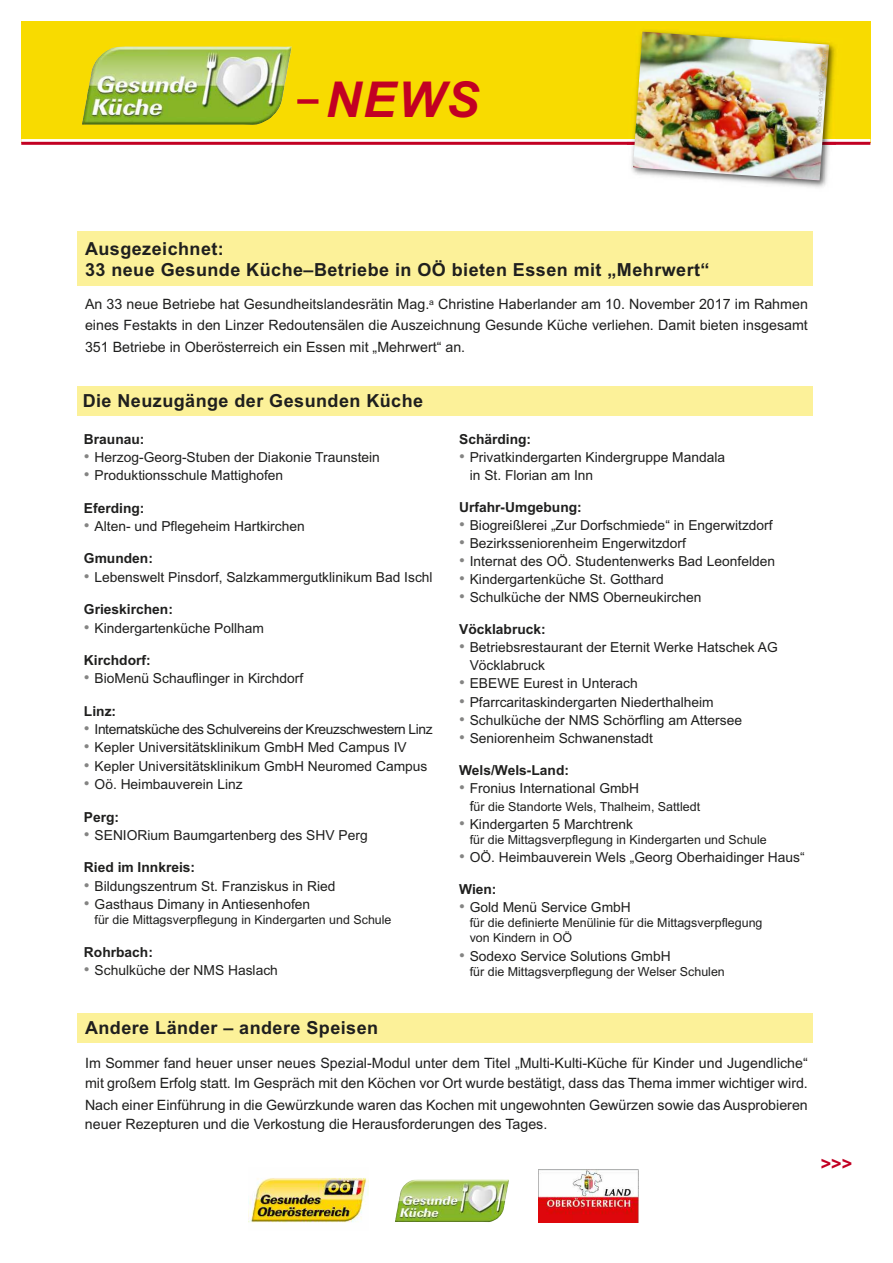
<style>
.page{position:relative;width:893px;height:1263px;background:#fff}
.page>*{position:absolute;margin:0;border:0;box-sizing:border-box;transform-origin:0 0}
.t1{font:italic 700 49.5px "Arial";color:#c20023}
.t2{font:700 18px/21px "Arial";letter-spacing:.025em;color:#1f1f1e}
.t3{font:700 18px "Arial";color:#c20023}
.t4{font:14.25px/21px "Arial";color:#1f1f1e}
.t5{font:13.8px/18.1px "Arial";color:#1f1f1e}
.t6{font:700 13.8px "Arial";color:#1f1f1e}
.t7{font:13.8px "Arial";letter-spacing:-.03em;color:#1f1f1e}
.t8{font:12.45px/15.1px "Arial";color:#1f1f1e}
.t9{font:6.75px "Arial";color:#b5b5b5}
.s1{font-family:"Lucida Sans Unicode";font-weight:400;font-style:normal}
.s2{font-size:16.5px;color:#848483}
.s3{font-size:13.8px}
</style>
<div class="page">
<div style="left:21px;top:21px;width:849px;height:122px;background:#f8db00"></div>
<hr style="left:21px;top:139px;width:849px;height:3px;background:#fff">
<hr style="left:21px;top:142px;width:849px;height:3px;background:#c20023">
<img style="left:82px;top:46px;width:210px;height:79px">
<div style="left:77px;top:232px;width:735px;height:54px;background:#fcf199"></div>
<div style="left:77px;top:386px;width:735px;height:30px;background:#fcf199"></div>
<img style="left:631px;top:145px;width:199px;height:43px">
<img style="left:642px;top:30px;width:193px;height:109px">
<img style="left:627px;top:139px;width:209px;height:6px">
<img style="left:633px;top:32px;width:196px;height:148px">
<img style="left:249px;top:1177px;width:120px;height:46px">
<svg style="left:538px;top:1169px;width:101px;height:54px"></svg>
<img style="left:538px;top:1170px;width:100px;height:52px">
<img style="left:395px;top:1179px;width:114px;height:43px">
<div style="left:77px;top:1013px;width:735px;height:30px;background:#fcf199"></div>
<h1 class="t1" style="left:295px;top:71px;width:185px"><span class="s1">–</span>NEWS</h1>
<p class="t9" style="left:814px;top:134px;width:86px;rotate:-86deg">© Brebca –stock.adobe.com</p>
<h2 class="t2" style="left:85px;top:238px;width:626px">Ausgezeichnet:<br>33 neue Gesunde Küche–Betriebe in OÖ bieten Essen mit „Mehrwert“</h2>
<p class="t4" style="left:85px;top:294px;width:724px;text-align:justify">An 33 neue Betriebe hat Gesundheitslandesrätin Mag.<sup>a</sup> Christine Haberlander am 10. November 2017 im Rahmen eines Festakts in den Linzer Redoutensälen die Auszeichnung Gesunde Küche verliehen. Damit bieten insgesamt 351 Betriebe in Oberösterreich ein Essen mit „Mehrwert“ an.</p>
<h2 class="t2" style="left:83px;top:391px;width:342px">Die Neuzugänge der Gesunden Küche</h2>
<p class="t6" style="left:84px;top:431px;width:62px">Braunau:</p>
<p class="t5" style="left:84px;top:448px;width:297px"><span class="s2">•</span> Herzog-Georg-Stuben der Diakonie Traunstein</p>
<p class="t5" style="left:84px;top:467px;width:201px"><span class="s2">•</span> Produktionsschule Mattighofen</p>
<p class="t6" style="left:84px;top:500px;width:62px">Eferding:</p>
<p class="t5" style="left:84px;top:517px;width:222px"><span class="s2">•</span> Alten- und Pflegeheim Hartkirchen</p>
<p class="t6" style="left:84px;top:551px;width:70px">Gmunden:</p>
<p class="t5" style="left:84px;top:568px;width:350px"><span class="s2">•</span> Lebenswelt Pinsdorf, Salzkammergutklinikum Bad Ischl</p>
<p class="t6" style="left:84px;top:601px;width:90px">Grieskirchen:</p>
<p class="t5" style="left:84px;top:619px;width:182px"><span class="s2">•</span> Kindergartenküche Pollham</p>
<p class="t6" style="left:84px;top:652px;width:68px">Kirchdorf:</p>
<p class="t5" style="left:84px;top:669px;width:221px"><span class="s2">•</span> BioMenü Schauflinger in Kirchdorf</p>
<p class="t6" style="left:84px;top:703px;width:34px">Linz:</p>
<p class="t7" style="left:84px;top:721px;width:350px"><span class="s2">•</span> Internatsküche des Schulvereins der Kreuzschwestern Linz</p>
<p class="t5" style="left:84px;top:738px;width:324px"><span class="s2">•</span> Kepler Universitätsklinikum GmbH Med Campus IV</p>
<p class="t5" style="left:84px;top:757px;width:345px"><span class="s2">•</span> Kepler Universitätsklinikum GmbH Neuromed Campus</p>
<p class="t5" style="left:84px;top:775px;width:160px"><span class="s2">•</span> Oö. Heimbauverein Linz</p>
<p class="t6" style="left:84px;top:809px;width:37px">Perg:</p>
<p class="t5" style="left:84px;top:826px;width:285px"><span class="s2">•</span> SENIORium Baumgartenberg des SHV Perg</p>
<p class="t6" style="left:84px;top:859px;width:113px">Ried im Innkreis:</p>
<p class="t5" style="left:84px;top:877px;width:253px"><span class="s2">•</span> Bildungszentrum St. Franziskus in Ried</p>
<p class="t5" style="left:84px;top:895px;width:228px"><span class="s2">•</span> Gasthaus Dimany in Antiesenhofen</p>
<p class="t8" style="left:95px;top:912px;width:298px">für die Mittagsverpflegung in Kindergarten und Schule</p>
<p class="t6" style="left:84px;top:944px;width:70px">Rohrbach:</p>
<p class="t5" style="left:84px;top:961px;width:195px"><span class="s2">•</span> Schulküche der NMS Haslach</p>
<h2 class="t2" style="left:85px;top:1017px;width:295px">Andere Länder – andere Speisen</h2>
<p class="t6" style="left:459px;top:431px;width:74px">Schärding:</p>
<p class="t5" style="left:470px;top:448px;width:257px;text-indent:-11px"><span class="s2">•</span> Privatkindergarten Kindergruppe Mandala in St. Florian am Inn</p>
<p class="t6" style="left:459px;top:499px;width:124px">Urfahr-Umgebung:</p>
<p class="t5" style="left:459px;top:516px;width:315px"><span class="s2">•</span> Biogreißlerei „Zur Dorfschmiede“ in Engerwitzdorf</p>
<p class="t5" style="left:459px;top:534px;width:228px"><span class="s2">•</span> Bezirksseniorenheim Engerwitzdorf</p>
<p class="t5" style="left:459px;top:552px;width:317px"><span class="s2">•</span> Internat des OÖ. Studentenwerks Bad Leonfelden</p>
<p class="t5" style="left:459px;top:570px;width:206px"><span class="s2">•</span> Kindergartenküche St. Gotthard</p>
<p class="t5" style="left:459px;top:588px;width:244px"><span class="s2">•</span> Schulküche der NMS Oberneukirchen</p>
<p class="t6" style="left:459px;top:621px;width:88px">Vöcklabruck:</p>
<p class="t5" style="left:470px;top:638px;width:310px;text-indent:-11px"><span class="s2">•</span> Betriebsrestaurant der Eternit Werke Hatschek AG<br>Vöcklabruck</p>
<p class="t5" style="left:459px;top:675px;width:180px"><span class="s2">•</span> EBEWE Eurest in Unterach</p>
<p class="t5" style="left:459px;top:693px;width:256px"><span class="s2">•</span> Pfarrcaritaskindergarten Niederthalheim</p>
<p class="t5" style="left:459px;top:711px;width:284px"><span class="s2">•</span> Schulküche der NMS Schörfling am Attersee</p>
<p class="t5" style="left:459px;top:729px;width:195px"><span class="s2">•</span> Seniorenheim Schwanenstadt</p>
<p class="t6" style="left:459px;top:762px;width:111px">Wels/Wels-Land:</p>
<p class="t5" style="left:459px;top:779px;width:182px"><span class="s2">•</span> Fronius International GmbH</p>
<p class="t8" style="left:470px;top:799px;width:232px"><span class="s3">f</span>ür die Standorte Wels, Thalheim, Sattledt</p>
<p class="t5" style="left:459px;top:815px;width:176px"><span class="s2">•</span> Kindergarten 5 Marchtrenk</p>
<p class="t8" style="left:470px;top:832px;width:298px">für die Mittagsverpflegung in Kindergarten und Schule</p>
<p class="t5" style="left:459px;top:848px;width:347px"><span class="s2">•</span> OÖ. Heimbauverein Wels „Georg Oberhaidinger Haus“</p>
<p class="t6" style="left:459px;top:881px;width:39px">Wien:</p>
<p class="t5" style="left:459px;top:898px;width:173px"><span class="s2">•</span> Gold Menü Service GmbH</p>
<p class="t8" style="left:470px;top:915px;width:294px">für die definierte Menülinie für die Mittagsverpflegung von Kindern in OÖ</p>
<p class="t5" style="left:459px;top:947px;width:213px"><span class="s2">•</span> Sodexo Service Solutions GmbH</p>
<p class="t8" style="left:470px;top:964px;width:257px">für die Mittagsverpflegung der Welser Schulen</p>
<p class="t4" style="left:85px;top:1054px;width:724px;line-height:19.5px">Im Sommer fand heuer unser neues Spezial-Modul unter dem Titel „Multi-Kulti-Küche für Kinder und Jugendliche“ mit großem Erfolg statt. Im Gespräch mit den Köchen vor Ort wurde bestätigt, dass das Thema immer wichtiger wird.</p>
<p class="t4" style="left:85px;top:1095px;width:724px;line-height:19.5px">Nach einer Einführung in die Gewürzkunde waren das Kochen mit ungewohnten Gewürzen sowie das Ausprobieren neuer Rezepturen und die Verkostung die Herausforderungen des Tages.</p>
<h2 class="t3" style="left:821px;top:1153px;width:33px">&gt;&gt;&gt;</h2>
</div>
